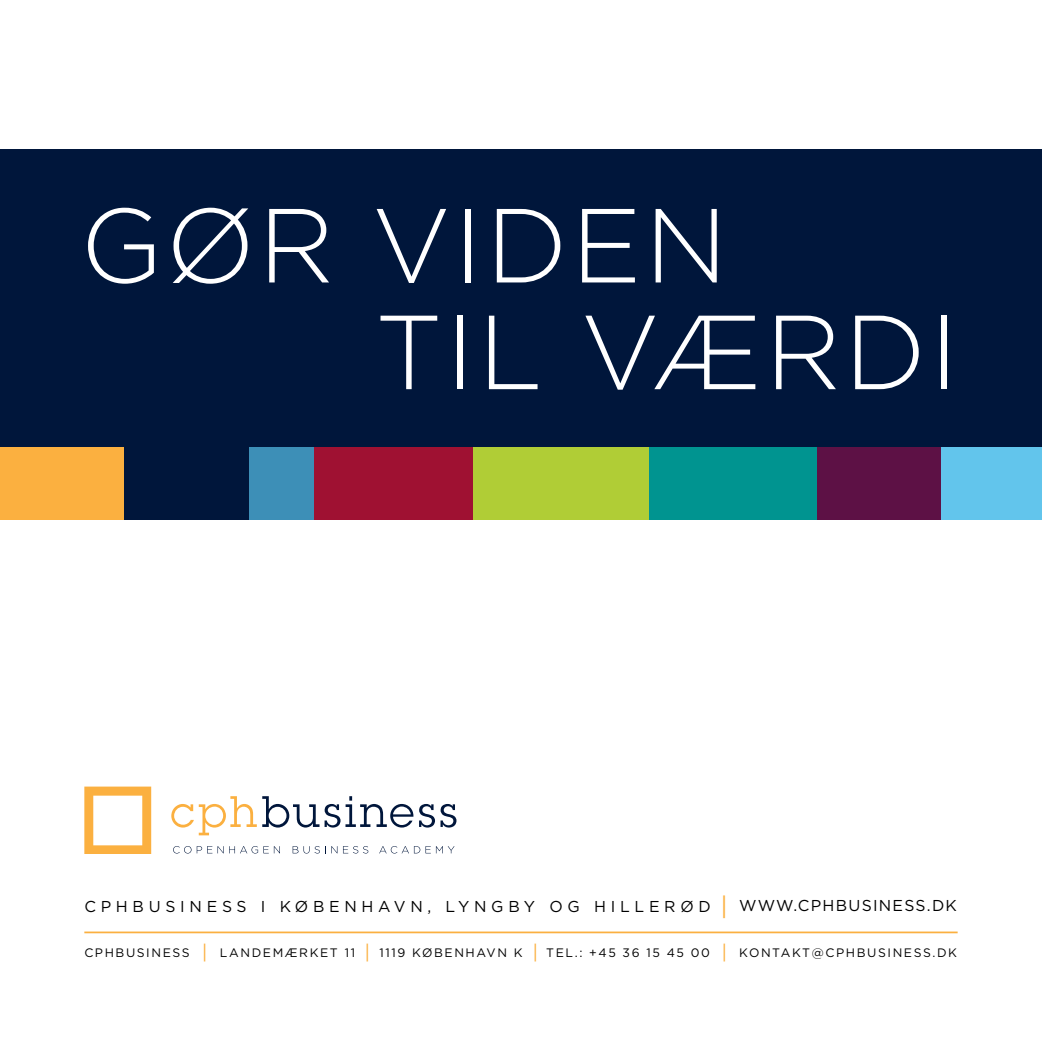
<style>
.page{position:relative;width:1042px;height:1042px;background:#fff}
.page>*{position:absolute;margin:0;border:0;box-sizing:border-box;transform-origin:0 0}
.t1{font:300 105px "Gotham";letter-spacing:.03em;color:#fff}
.t2{font:24.5px "Gotham";color:#fbb040}
.t3{font:15.75px "Gotham";letter-spacing:.3em;color:#000}
.t4{font:15.75px "Gotham";letter-spacing:.08em;color:#000}
.t5{font:12.25px "Gotham";letter-spacing:.13em;color:#000}
.s1{font-size:19.25px;color:#fbb040}
</style>
<div class="page">
<hr style="left:84px;top:931px;width:873px;height:2px;background:#fbb040">
<div style="left:817px;top:445px;width:124px;height:75px;background:#5d1145"></div>
<div style="left:941px;top:445px;width:101px;height:75px;background:#62c5ec"></div>
<div style="left:248px;top:445px;width:66px;height:75px;background:#3d8fb7"></div>
<div style="left:0;top:445px;width:124px;height:75px;background:#fbb040"></div>
<div style="left:124px;top:445px;width:124px;height:75px;background:#00163b"></div>
<div style="left:648px;top:445px;width:169px;height:75px;background:#009490"></div>
<div style="left:473px;top:445px;width:175px;height:75px;background:#b0cd36"></div>
<div style="left:314px;top:445px;width:159px;height:75px;background:#9f1132"></div>
<div style="left:0;top:149px;width:1042px;height:297px;background:#00163b"></div>
<svg style="left:171px;top:796px;width:242px;height:39px"></svg>
<svg style="left:419px;top:804px;width:37px;height:23px"></svg>
<svg style="left:173px;top:846px;width:18px;height:7px"></svg>
<svg style="left:197px;top:846px;width:83px;height:7px"></svg>
<svg style="left:293px;top:846px;width:44px;height:7px"></svg>
<svg style="left:343px;top:846px;width:25px;height:7px"></svg>
<svg style="left:379px;top:846px;width:75px;height:7px"></svg>
<svg style="left:84px;top:786px;width:67px;height:67px"></svg>
<h1 class="t1" style="left:80px;top:179px;width:649px">GØR VIDEN</h1>
<h1 class="t1" style="left:375px;top:286px;width:585px">TIL VÆRDI</h1>
<h2 class="t2" style="left:720px;top:891px;width:9px">|</h2>
<p class="t3" style="left:84px;top:896px;width:628px">CPHBUSINESS I KØBENHAVN, LYNGBY OG HILLERØD</p>
<p class="t4" style="left:739px;top:896px;width:219px">WWW.CPHBUSINESS.DK</p>
<p class="t5" style="left:84px;top:945px;width:874px">CPHBUSINESS <span class="s1">|</span> LANDEMÆRKET 11 <span class="s1">|</span> 1119 KØBENHAVN K <span class="s1">|</span> TEL.: +45 36 15 45 00 <span class="s1">|</span> KONTAKT@CPHBUSINESS.DK</p>
</div>
